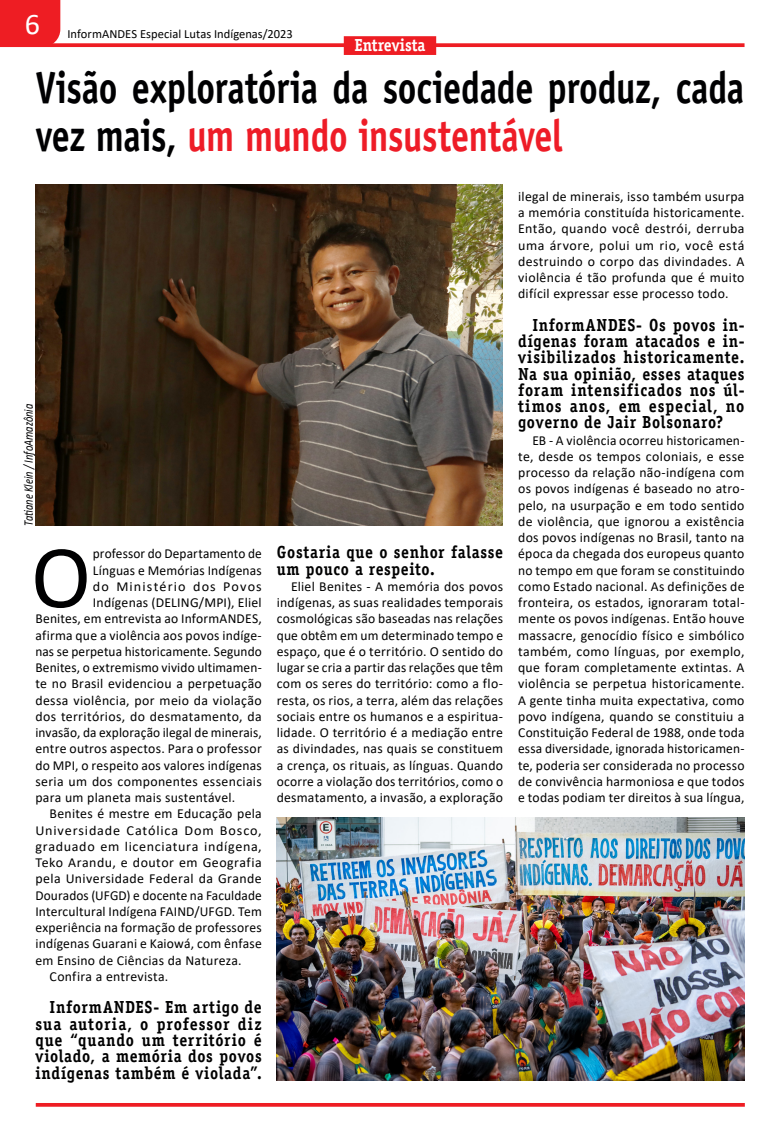
<style>
.page{position:relative;width:780px;height:1134px;background:#fff}
.page>*{position:absolute;margin:0;border:0;box-sizing:border-box;transform-origin:0 0}
.MATERIA{font:90.5px "Calibri";color:#000001}
.TITULO_36{font:700 45px/47.5px "Officina Sans Std";letter-spacing:-.01em;color:#000002;scale:.8 1}
.t1{font:30px "Calibri";color:#fff}
.MATERIA-2{font:700 17.5px/16.2px "Officina Serif Std";letter-spacing:.045em;color:#000001;text-align:justify;scale:.9 1}
.EDITORIA{font:700 17.5px "Officina Serif Std";color:#fff;scale:.9 1}
.MATERIA-3{font:13.75px/16.2px "Calibri";letter-spacing:.015em;color:#000001;text-align:justify}
.MATERIA-4{font:13.75px "Calibri";letter-spacing:.08em;color:#000001}
.TITULO_36-2{font:italic 13.12px "Calibri";letter-spacing:-.005em;color:#000002;scale:.8 1}
.t2{font:12.5px "Calibri";color:#000001}
.s1{color:#ee1c27}
</style>
<div class="page">
<svg style="left:60px;top:43px;width:684px;height:4px;background:#ee2d32"></svg>
<div style="left:0;top:0;width:60px;height:47px;background:#ee1d23"></div>
<div style="left:344px;top:36px;width:92px;height:19px;background:#ee1d23"></div>
<svg style="left:36px;top:1103px;width:708px;height:4px;background:#ef2b31"></svg>
<img style="left:35px;top:185px;width:468px;height:341px">
<img style="left:277px;top:818px;width:467px;height:263px">
<p class="t1" style="left:25px;top:4px;width:17px">6</p>
<p class="t2" style="left:67px;top:25px;width:227px">InformANDES Especial Lutas Indígenas/2023</p>
<p class="EDITORIA" style="left:354px;top:35px;width:80px">Entrevista</p>
<p class="TITULO_36" style="left:36px;top:64px;width:887px">Visão exploratória da sociedade produz, cada vez mais, <span class="s1">um mundo insustentável</span></p>
<p class="TITULO_36-2" style="left:19px;top:526px;width:154px;rotate:-90deg">Tatiane Klein / InfoAmazônia</p>
<p class="MATERIA" style="left:31px;top:514px;width:61px">O</p>
<p class="MATERIA-3" style="left:93px;top:545px;width:170px">professor do Departamento de</p>
<p class="MATERIA-3" style="left:93px;top:562px;width:170px">Línguas e Memórias Indígenas</p>
<p class="MATERIA-4" style="left:93px;top:577px;width:170px">do Ministério dos Povos</p>
<p class="MATERIA-3" style="left:93px;top:594px;width:170px">Indígenas (DELING/MPI), Eliel</p>
<p class="MATERIA-3" style="left:35px;top:610px;width:228px">Benites, em entrevista ao InformANDES,</p>
<p class="MATERIA-3" style="left:35px;top:627px;width:228px">afirma que a violência aos povos indíge-</p>
<p class="MATERIA-3" style="left:35px;top:643px;width:228px">nas se perpetua historicamente. Segundo</p>
<p class="MATERIA-3" style="left:35px;top:659px;width:228px">Benites, o extremismo vivido ultimamen-</p>
<p class="MATERIA-3" style="left:35px;top:675px;width:228px">te no Brasil evidenciou a perpetuação</p>
<p class="MATERIA-3" style="left:35px;top:692px;width:228px">dessa violência, por meio da violação</p>
<p class="MATERIA-3" style="left:35px;top:708px;width:228px">dos territórios, do desmatamento, da</p>
<p class="MATERIA-3" style="left:35px;top:724px;width:228px">invasão, da exploração ilegal de minerais,</p>
<p class="MATERIA-3" style="left:35px;top:740px;width:228px">entre outros aspectos. Para o professor</p>
<p class="MATERIA-3" style="left:35px;top:757px;width:228px">do MPI, o respeito aos valores indígenas</p>
<p class="MATERIA-3" style="left:35px;top:773px;width:228px">seria um dos componentes essenciais</p>
<p class="MATERIA-3" style="left:35px;top:789px;width:201px">para um planeta mais sustentável.</p>
<p class="MATERIA-3" style="left:35px;top:805px;width:228px;text-indent:14px">Benites é mestre em Educação pela Universidade Católica Dom Bosco, graduado em licenciatura indígena, Teko Arandu, e doutor em Geografia pela Universidade Federal da Grande Dourados (UFGD) e docente na Faculdade Intercultural Indígena FAIND/UFGD. Tem experiência na formação de professores indígenas Guarani e Kaiowá, com ênfase em Ensino de Ciências da Natureza.</p>
<p class="MATERIA-3" style="left:50px;top:968px;width:120px">Confira a entrevista.</p>
<p class="MATERIA-2" style="left:35px;top:999px;width:253px;text-indent:14px">InformANDES- Em artigo de sua autoria, o professor diz que “quando um território é violado, a memória dos povos indígenas também é violada”.</p>
<p class="MATERIA-2" style="left:277px;top:544px;width:253px">Gostaria que o senhor falasse um pouco a respeito.</p>
<p class="MATERIA-3" style="left:277px;top:578px;width:228px;text-indent:14px">Eliel Benites - A memória dos povos indígenas, as suas realidades temporais cosmológicas são baseadas nas relações que obtêm em um determinado tempo e espaço, que é o território. O sentido do lugar se cria a partir das relações que têm com os seres do território: como a flo&shy;resta, os rios, a terra, além das relações sociais entre os humanos e a espiritua&shy;lidade. O território é a mediação entre as divindades, nas quais se constituem a crença, os rituais, as línguas. Quando ocorre a violação dos territórios, como o desmatamento, a invasão, a exploração</p>
<p class="MATERIA-3" style="left:518px;top:188px;width:228px">ilegal de minerais, isso também usurpa a memória constituída historicamente.<br>Então, quando você destrói, derruba uma árvore, polui um rio, você está destruindo o corpo das divindades. A violência é tão profunda que é muito difícil expressar esse processo todo.</p>
<p class="MATERIA-2" style="left:518px;top:317px;width:253px;text-indent:14px">InformANDES- Os povos in&shy;dígenas foram atacados e in&shy;visibilizados historicamente.<br>Na sua opinião, esses ataques foram intensificados nos úl&shy;timos anos, em especial, no governo de Jair Bolsonaro?</p>
<p class="MATERIA-3" style="left:518px;top:432px;width:228px;text-indent:14px">EB - A violência ocorreu historicamen&shy;te, desde os tempos coloniais, e esse processo da relação não-indígena com os povos indígenas é baseado no atro&shy;pelo, na usurpação e em todo sentido de violência, que ignorou a existência dos povos indígenas no Brasil, tanto na época da chegada dos europeus quanto no tempo em que foram se constituindo como Estado nacional. As definições de fronteira, os estados, ignoraram total&shy;mente os povos indígenas. Então houve massacre, genocídio físico e simbólico também, como línguas, por exemplo, que foram completamente extintas. A violência se perpetua historicamente.<br>A gente tinha muita expectativa, como povo indígena, quando se constituiu a Constituição Federal de 1988, onde toda essa diversidade, ignorada historicamen&shy;te, poderia ser considerada no processo de convivência harmoniosa e que todos e todas podiam ter direitos à sua língua,</p>
</div>
